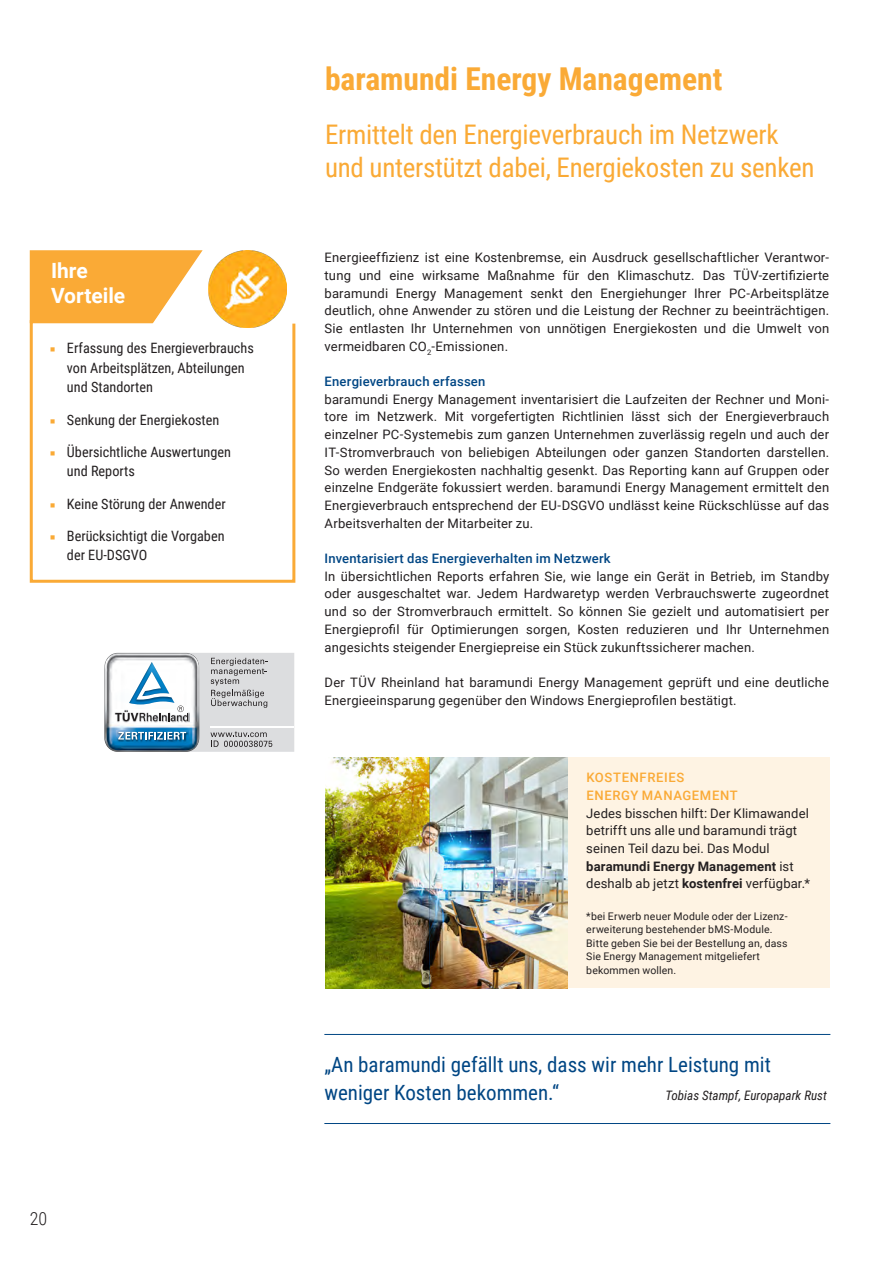
<style>
.page{position:relative;width:893px;height:1263px;background:#fff}
.page>*{position:absolute;margin:0;border:0;box-sizing:border-box;transform-origin:0 0}
._01_Headline_Produkt{font:700 31.5px "Roboto Condensed";color:#faaa36}
._01_Subhead_Produkt{font:27px/33px "Roboto Condensed";letter-spacing:-.01em;color:#faaa36}
.t1{font:21px/28.5px "Roboto Condensed";color:#004684}
.t2{font:700 21px/25.2px "Roboto";color:#fff}
.t3{font:300 18px "Roboto Condensed";color:#231f20}
.t4{font:14.25px/19.5px "Roboto Condensed";color:#231f20}
.Fließtext{font:13.05px/17.7px "Roboto";letter-spacing:.01em;color:#231f20;text-align:justify}
.Zwischenüberschrift{font:500 13.05px "Roboto";letter-spacing:.015em;color:#004684}
.Fließtext-2{font:500 13.05px "Roboto";letter-spacing:.05em;color:#faaa36}
.t5{font:italic 13.05px "Roboto Condensed";color:#231f20}
.Fließtext-3{font:10.5px/13.5px "Roboto";letter-spacing:.02em;color:#231f20}
.s1{font-family:"Minion Pro";color:#faaa36}
.s2{font-weight:700}
</style>
<div class="page">
<div style="left:325px;top:758px;width:504px;height:230px;background:#fef3e3"></div>
<svg style="left:104px;top:652px;width:190px;height:100px"></svg>
<img style="left:325px;top:758px;width:243px;height:230px">
<svg style="left:29px;top:250px;width:267px;height:333px"></svg>
<img style="left:208px;top:250px;width:78px;height:78px">
<hr style="left:324px;top:1034px;width:506px;height:1px;background:#004684">
<hr style="left:324px;top:1123px;width:506px;height:1px;background:#004684">
<p class="t2" style="left:51px;top:257px;width:76px">Ihre<br>Vorteile</p>
<p class="t4" style="left:67px;top:338px;width:188px;text-indent:-17px"><span class="s1">■</span> Erfassung des Energieverbrauchs von Arbeitsplätzen, Abteilungen und Standorten</p>
<p class="t4" style="left:50px;top:409px;width:171px"><span class="s1">■</span> Senkung der Energiekosten</p>
<p class="t4" style="left:67px;top:441px;width:166px;text-indent:-17px"><span class="s1">■</span> Übersichtliche Auswertungen und Reports</p>
<p class="t4" style="left:50px;top:493px;width:177px"><span class="s1">■</span> Keine Störung der Anwender</p>
<p class="t4" style="left:67px;top:526px;width:159px;text-indent:-17px"><span class="s1">■</span> Berücksichtigt die Vorgaben der EU-DSGVO</p>
<p class="t3" style="left:30px;top:1206px;width:19px">20</p>
<p class="_01_Headline_Produkt" style="left:325px;top:56px;width:399px">baramundi Energy Management</p>
<p class="_01_Subhead_Produkt" style="left:325px;top:116px;width:491px">Ermittelt den Energieverbrauch im Netzwerk und unterstützt dabei, Energiekosten zu senken</p>
<p class="Fließtext" style="left:325px;top:248px;width:506px">Energieeffizienz ist eine Kostenbremse, ein Ausdruck gesellschaftlicher Verantwor&shy;tung und eine wirksame Maßnahme für den Klimaschutz. Das TÜV-zertifizierte baramundi Energy Management senkt den Energiehunger Ihrer PC-Arbeitsplätze deutlich, ohne Anwender zu stören und die Leistung der Rechner zu beeinträchtigen.<br>Sie entlasten Ihr Unternehmen von unnötigen Energiekosten und die Umwelt von vermeidbaren CO<sub>2</sub>-Emissionen.</p>
<p class="Zwischenüberschrift" style="left:325px;top:372px;width:162px">Energieverbrauch erfassen</p>
<p class="Fließtext" style="left:325px;top:390px;width:506px">baramundi Energy Management inventarisiert die Laufzeiten der Rechner und Moni&shy;tore im Netzwerk. Mit vorgefertigten Richtlinien lässt sich der Energieverbrauch einzelner PC-Systemebis zum ganzen Unternehmen zuverlässig regeln und auch der IT-Stromverbrauch von beliebigen Abteilungen oder ganzen Standorten darstellen.<br>So werden Energiekosten nachhaltig gesenkt. Das Reporting kann auf Gruppen oder einzelne Endgeräte fokussiert werden. baramundi Energy Management ermittelt den Energieverbrauch entsprechend der EU-DSGVO undlässt keine Rückschlüsse auf das Arbeitsverhalten der Mitarbeiter zu.</p>
<p class="Zwischenüberschrift" style="left:325px;top:549px;width:288px">Inventarisiert das Energieverhalten im Netzwerk</p>
<p class="Fließtext" style="left:325px;top:567px;width:506px">In übersichtlichen Reports erfahren Sie, wie lange ein Gerät in Betrieb, im Standby oder ausgeschaltet war. Jedem Hardwaretyp werden Verbrauchswerte zugeordnet und so der Stromverbrauch ermittelt. So können Sie gezielt und automatisiert per Energieprofil für Optimierungen sorgen, Kosten reduzieren und Ihr Unternehmen angesichts steigender Energiepreise ein Stück zukunftssicherer machen.</p>
<p class="Fließtext" style="left:325px;top:673px;width:506px">Der TÜV Rheinland hat baramundi Energy Management geprüft und eine deutliche<br>Energieeinsparung gegenüber den Windows Energieprofilen bestätigt.</p>
<p class="Fließtext-2" style="left:586px;top:768px;width:99px">KOSTENFREIES</p>
<p class="Fließtext-2" style="left:586px;top:786px;width:153px">ENERGY MANAGEMENT</p>
<p class="Fließtext" style="left:586px;top:803px;width:225px;text-align:left">Jedes bisschen hilft: Der Klimawandel betrifft uns alle und baramundi trägt seinen Teil dazu bei. Das Modul <span class="s2">baramundi Energy Management</span> ist deshalb ab jetzt <span class="s2">kostenfrei</span> verfügbar.*</p>
<p class="Fließtext-3" style="left:586px;top:909px;width:203px">*bei Erwerb neuer Module oder der Lizenz&shy;erweiterung bestehender bMS-Module.<br>Bitte geben Sie bei der Bestellung an, dass Sie Energy Management mitgeliefert bekommen wollen.</p>
<p class="t1" style="left:324px;top:1049px;width:448px">„An baramundi gefällt uns, dass wir mehr Leistung mit weniger Kosten bekommen.“</p>
<p class="t5" style="left:665px;top:1086px;width:163px">Tobias Stampf, Europapark Rust</p>
</div>
